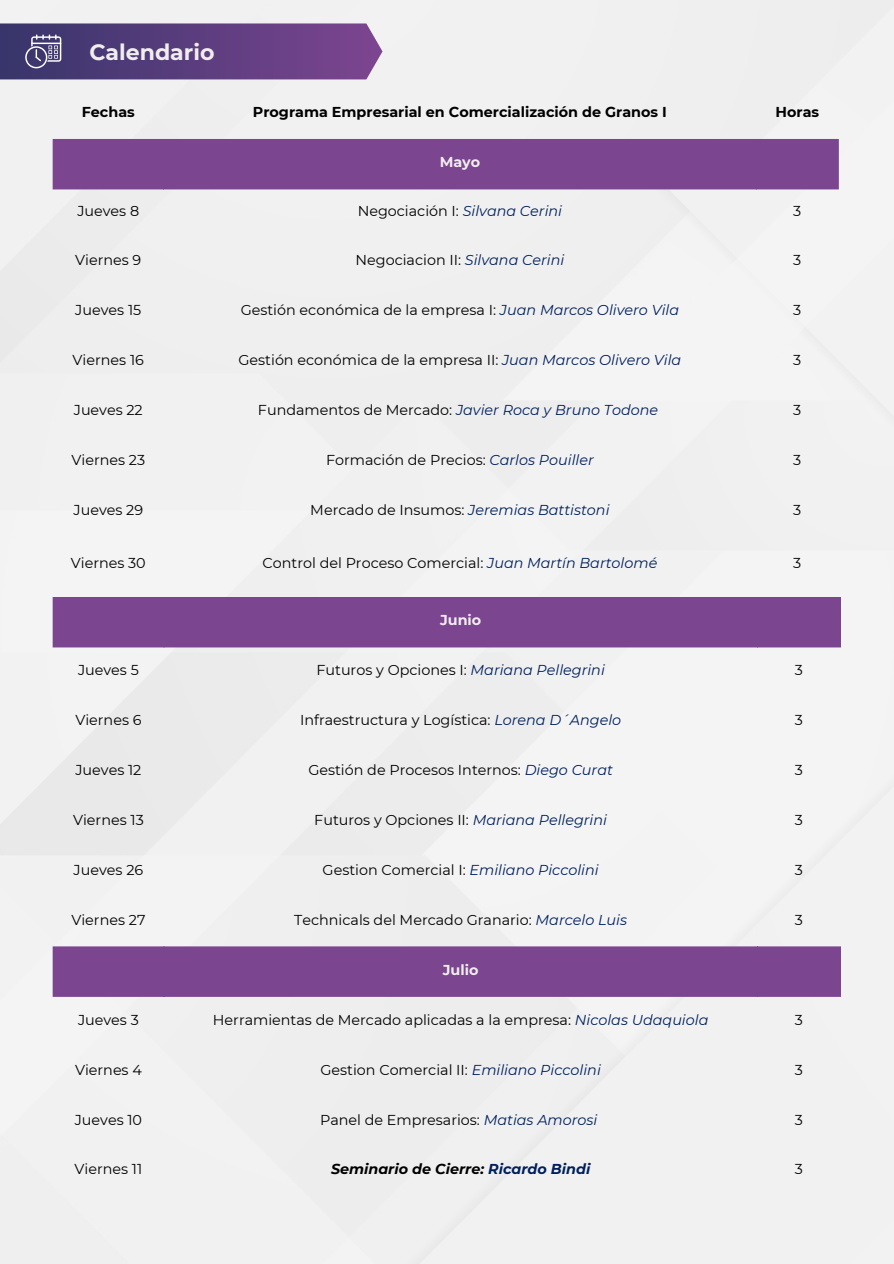
<style>
.page{position:relative;width:894px;height:1264px;background:#fff}
.page>*{position:absolute;margin:0;border:0;box-sizing:border-box;transform-origin:0 0}
.t1{font:700 22.05px "Montserrat";color:#f1eded}
.t2{font:14.4px "Montserrat";color:#000}
.t3{font:italic 14.4px "Montserrat";color:#00205c}
.t4{font:700 14.4px "Montserrat";color:#000}
.t5{font:italic 700 14.4px "Montserrat";color:#000}
.t6{font:700 14.4px "Montserrat";color:#f1eded}
.s1{font-style:italic;color:#00205c}
.s2{font-style:normal;color:#000}
.s3{color:#00205c}
</style>
<div class="page">
<div style="left:0;top:0;width:893px;height:1263px;background:#f1f1f1"></div>
<svg style="left:0;top:23px;width:382px;height:56px;background:#604582"></svg>
<div style="left:53px;top:139px;width:785px;height:50px;background:#7b4590"></div>
<div style="left:53px;top:597px;width:787px;height:50px;background:#7b4590"></div>
<div style="left:53px;top:946px;width:787px;height:50px;background:#7b4590"></div>
<p class="t1" style="left:89px;top:39px;width:127px">Calendario</p>
<p class="t4" style="left:82px;top:103px;width:55px">Fechas</p>
<h1 class="t4" style="left:253px;top:103px;width:415px">Programa Empresarial en Comercialización de Granos I</h1>
<p class="t4" style="left:775px;top:103px;width:45px">Horas</p>
<p class="t6" style="left:439px;top:153px;width:42px">Mayo</p>
<p class="t2" style="left:77px;top:202px;width:63px">Jueves 8</p>
<p class="t2" style="left:357px;top:202px;width:206px">Negociación I: <span class="s1">Silvana Cerini</span></p>
<p class="t2" style="left:793px;top:202px;width:10px">3</p>
<p class="t2" style="left:75px;top:251px;width:68px">Viernes 9</p>
<p class="t2" style="left:355px;top:251px;width:210px">Negociacion II: <span class="s1">Silvana Cerini</span></p>
<p class="t2" style="left:793px;top:251px;width:10px">3</p>
<p class="t2" style="left:75px;top:301px;width:67px">Jueves 15</p>
<p class="t2" style="left:241px;top:301px;width:440px">Gestión económica de la empresa I: <span class="s1">Juan Marcos Olivero Vila</span></p>
<p class="t2" style="left:793px;top:301px;width:10px">3</p>
<p class="t2" style="left:73px;top:351px;width:73px">Viernes 16</p>
<p class="t2" style="left:238px;top:351px;width:444px">Gestión económica de la empresa II: <span class="s1">Juan Marcos Olivero Vila</span></p>
<p class="t2" style="left:793px;top:351px;width:10px">3</p>
<p class="t2" style="left:74px;top:401px;width:70px">Jueves 22</p>
<p class="t3" style="left:258px;top:401px;width:401px"><span class="s2">Fundamentos de Mercado:</span> Javier Roca y Bruno Todone</p>
<p class="t2" style="left:793px;top:401px;width:10px">3</p>
<p class="t2" style="left:71px;top:451px;width:75px">Viernes 23</p>
<p class="t2" style="left:326px;top:451px;width:269px">Formación de Precios: <span class="s1">Carlos Pouiller</span></p>
<p class="t2" style="left:793px;top:451px;width:10px">3</p>
<p class="t2" style="left:73px;top:500px;width:71px">Jueves 29</p>
<p class="t3" style="left:310px;top:500px;width:300px"><span class="s2">Mercado de Insumos:</span> Jeremias Battistoni</p>
<p class="t2" style="left:793px;top:500px;width:10px">3</p>
<p class="t2" style="left:71px;top:554px;width:76px">Viernes 30</p>
<p class="t2" style="left:262px;top:554px;width:396px">Control del Proceso Comercial: <span class="s1">Juan Martín Bartolomé</span></p>
<p class="t2" style="left:793px;top:554px;width:10px">3</p>
<p class="t6" style="left:440px;top:611px;width:43px">Junio</p>
<p class="t2" style="left:78px;top:661px;width:62px">Jueves 5</p>
<p class="t2" style="left:316px;top:661px;width:290px">Futuros y Opciones I: <span class="s1">Mariana Pellegrini</span></p>
<p class="t2" style="left:794px;top:661px;width:10px">3</p>
<p class="t2" style="left:75px;top:711px;width:68px">Viernes 6</p>
<p class="t2" style="left:300px;top:711px;width:322px">Infraestructura y Logística: <span class="s1">Lorena D´Angelo</span></p>
<p class="t2" style="left:794px;top:711px;width:10px">3</p>
<p class="t2" style="left:75px;top:761px;width:67px">Jueves 12</p>
<p class="t2" style="left:308px;top:761px;width:306px">Gestión de Procesos Internos: <span class="s1">Diego Curat</span></p>
<p class="t2" style="left:794px;top:761px;width:10px">3</p>
<p class="t2" style="left:73px;top:811px;width:72px">Viernes 13</p>
<p class="t2" style="left:314px;top:811px;width:294px">Futuros y Opciones II: <span class="s1">Mariana Pellegrini</span></p>
<p class="t2" style="left:794px;top:811px;width:10px">3</p>
<p class="t2" style="left:74px;top:861px;width:71px">Jueves 26</p>
<p class="t2" style="left:322px;top:861px;width:277px">Gestion Comercial I: <span class="s1">Emiliano Piccolini</span></p>
<p class="t2" style="left:794px;top:861px;width:10px">3</p>
<p class="t2" style="left:71px;top:911px;width:75px">Viernes 27</p>
<p class="t2" style="left:294px;top:911px;width:334px">Technicals del Mercado Granario: <span class="s1">Marcelo Luis</span></p>
<p class="t2" style="left:794px;top:911px;width:10px">3</p>
<p class="t6" style="left:442px;top:960px;width:37px">Julio</p>
<p class="t2" style="left:78px;top:1010px;width:62px">Jueves 3</p>
<p class="t2" style="left:213px;top:1010px;width:497px">Herramientas de Mercado aplicadas a la empresa: <span class="s1">Nicolas Udaquiola</span></p>
<p class="t2" style="left:794px;top:1010px;width:10px">3</p>
<p class="t2" style="left:75px;top:1060px;width:68px">Viernes 4</p>
<p class="t2" style="left:320px;top:1060px;width:282px">Gestion Comercial II: <span class="s1">Emiliano Piccolini</span></p>
<p class="t2" style="left:794px;top:1060px;width:10px">3</p>
<p class="t2" style="left:75px;top:1110px;width:69px">Jueves 10</p>
<p class="t2" style="left:320px;top:1110px;width:279px">Panel de Empresarios: <span class="s1">Matias Amorosi</span></p>
<p class="t2" style="left:794px;top:1110px;width:10px">3</p>
<p class="t2" style="left:75px;top:1160px;width:69px">Viernes 11</p>
<p class="t5" style="left:331px;top:1160px;width:261px">Seminario de Cierre: <span class="s3">Ricardo Bindi</span></p>
<p class="t2" style="left:794px;top:1160px;width:10px">3</p>
</div>
